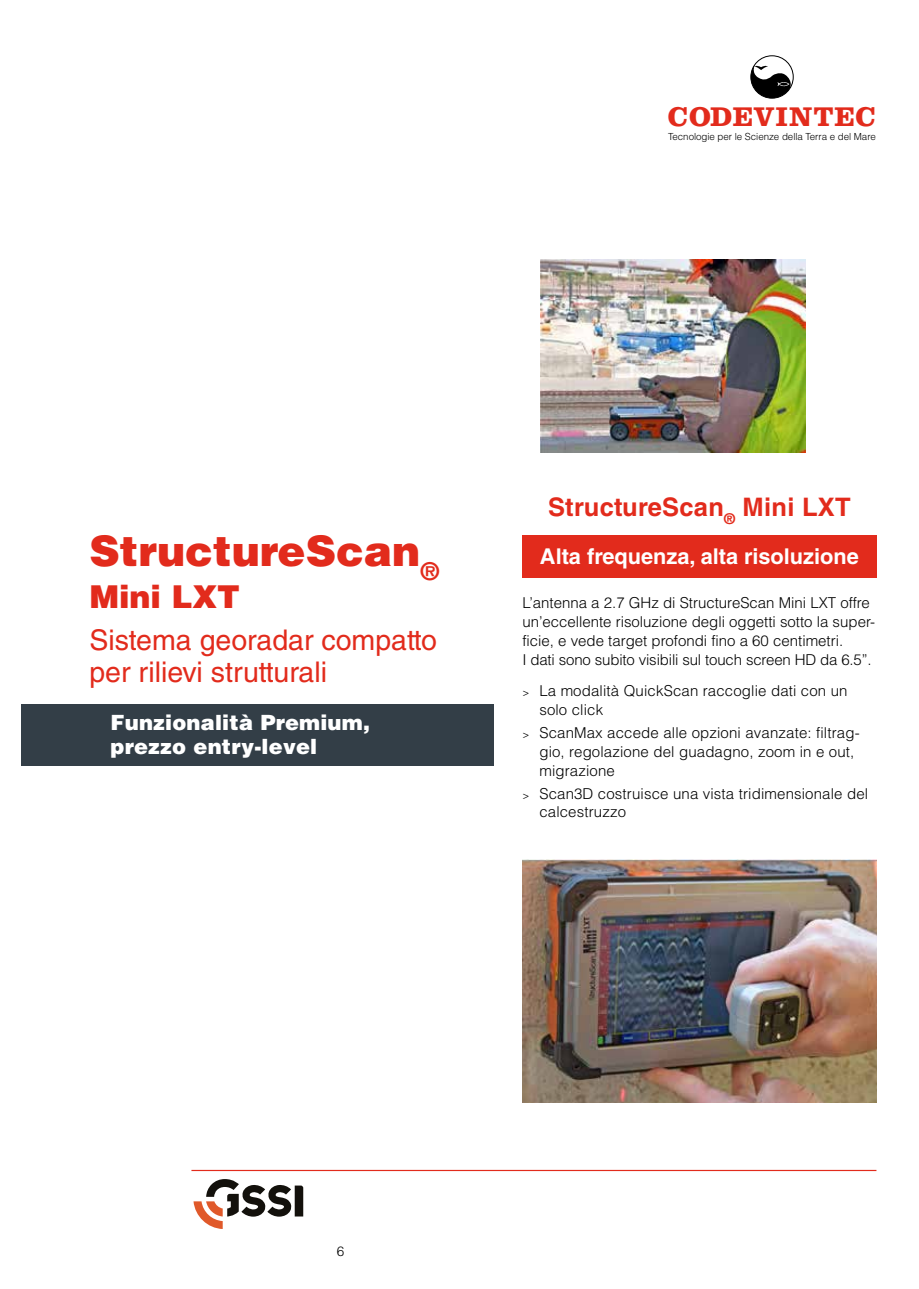
<style>
.page{position:relative;width:919px;height:1289px;background:#fff}
.page>*{position:absolute;margin:0;border:0;box-sizing:border-box;transform-origin:0 0}
.t1{font:900 42px "Helvetica LT Std";color:#e22b1c}
.t2{font:900 31.5px "Helvetica LT Std";color:#e22b1c}
.t3{font:28.5px/31.5px "Helvetica LT Std";color:#e22b1c}
.t4{font:700 28.05px "Clarendon LT Std";letter-spacing:.03em;color:#e22b1c}
.t5{font:700 25.5px "Helvetica LT Std";letter-spacing:.01em;color:#e22b1c}
.t6{font:700 21.75px "Helvetica LT Std";color:#fff}
.t7{font:900 21px/24px "Helvetica LT Std";letter-spacing:.01em;color:#fff}
.t8{font:300 15px/18.8px "Helvetica LT Std";letter-spacing:.01em;color:#000}
.t9{font:300 13.5px "Helvetica LT Std";color:#000}
.t10{font:300 9.75px "Helvetica LT Std";letter-spacing:-.005em;color:#000}
.s1{font-size:10.5px}
</style>
<div class="page">
<img style="left:522px;top:859px;width:354px;height:243px">
<div style="left:21px;top:703px;width:472px;height:62px;background:#333e47"></div>
<svg style="left:752px;top:56px;width:41px;height:42px"></svg>
<div style="left:750px;top:55px;width:43px;height:44px;border:1px solid #000;border-radius:50%"></div>
<div style="left:522px;top:534px;width:354px;height:43px;background:#e22b1c"></div>
<img style="left:540px;top:259px;width:265px;height:194px">
<hr style="left:191px;top:1169px;width:685px;height:1px;background:#e22b1c">
<svg style="left:193px;top:1179px;width:110px;height:49px"></svg>
<h3 class="t4" style="left:668px;top:100px;width:209px">CODEVINTEC</h3>
<p class="t10" style="left:668px;top:130px;width:209px">Tecnologie per le Scienze della Terra e del Mare</p>
<h1 class="t1" style="left:89px;top:523px;width:352px">StructureScan<sub>®</sub></h1>
<h2 class="t2" style="left:89px;top:576px;width:152px">Mini LXT</h2>
<h3 class="t3" style="left:89px;top:624px;width:349px">Sistema georadar compatto per rilievi strutturali</h3>
<h3 class="t7" style="left:111px;top:710px;width:261px">Funzionalità Premium, prezzo entry-level</h3>
<h3 class="t5" style="left:548px;top:491px;width:304px">StructureScan<sub>®</sub> Mini LXT</h3>
<h3 class="t6" style="left:540px;top:543px;width:320px">Alta frequenza, alta risoluzione</h3>
<p class="t8" style="left:522px;top:593px;width:354px">L’antenna a 2.7 GHz di StructureScan Mini LXT offre un’eccellente risoluzione degli oggetti sotto la super&shy;ficie, e vede target profondi fino a 60 centimetri.<br>I dati sono subito visibili sul touch screen HD da 6.5”.</p>
<p class="t8" style="left:539px;top:681px;width:310px;text-indent:-17px"><span class="s1">&gt;</span> La modalità QuickScan raccoglie dati con un solo click</p>
<p class="t8" style="left:539px;top:723px;width:322px;text-indent:-17px"><span class="s1">&gt;</span> ScanMax accede alle opzioni avanzate: filtrag&shy;gio, regolazione del guadagno, zoom in e out, migrazione</p>
<p class="t8" style="left:539px;top:783px;width:330px;text-indent:-17px"><span class="s1">&gt;</span> Scan3D costruisce una vista tridimensionale del calcestruzzo</p>
<p class="t9" style="left:337px;top:1242px;width:9px">6</p>
</div>
